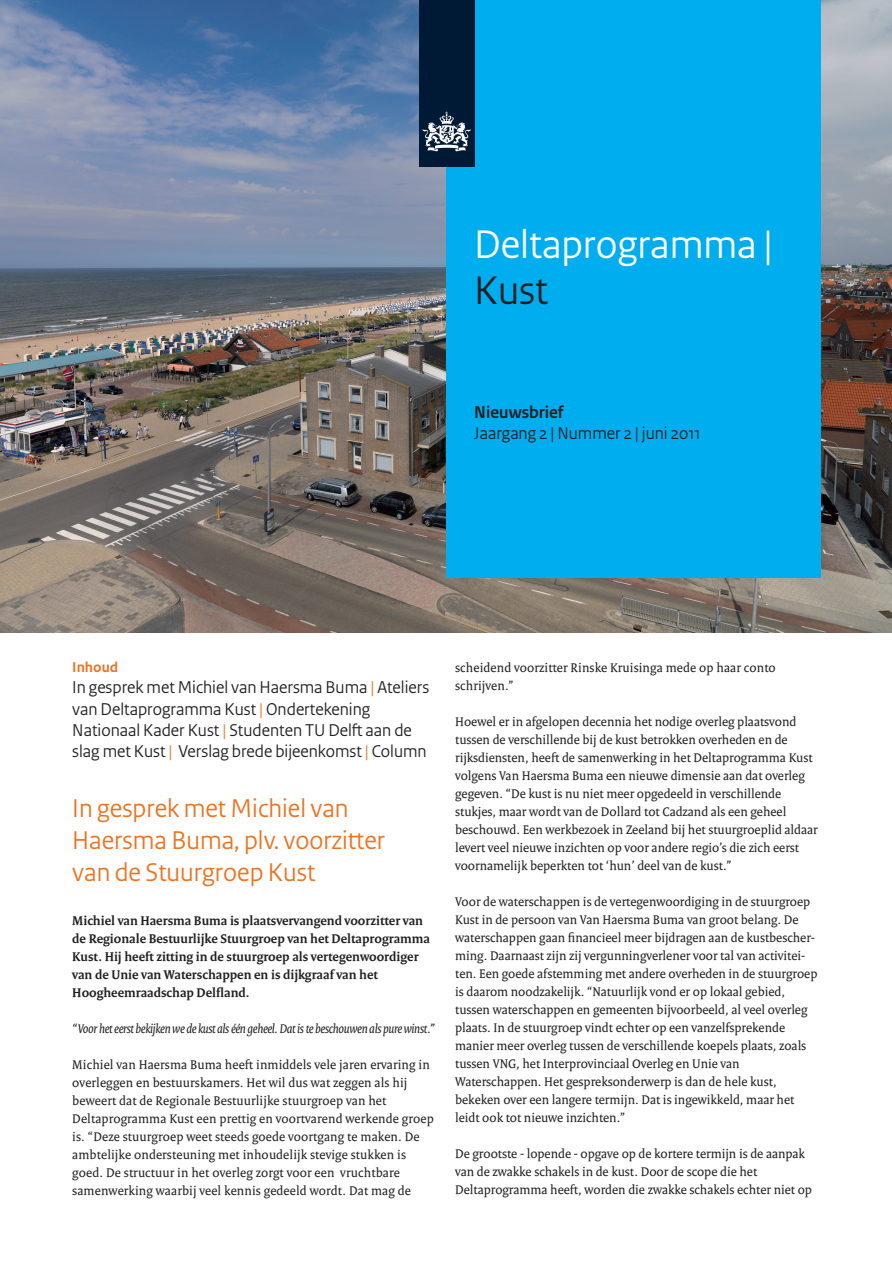
<style>
.page{position:relative;width:892px;height:1264px;background:#fff}
.page>*{position:absolute;margin:0;border:0;box-sizing:border-box;transform-origin:0 0}
.t1{font:42px "Rijksoverheid Sans Heading";color:#fff}
.t2{font:42px "Rijksoverheid Sans Heading";color:#231f20}
.t3{font:27px/32.4px "Rijksoverheid Sans Heading";color:#eb7422}
.t4{font:18px/21px "Rijksoverheid Sans Heading";color:#231f20}
.t5{font:700 18px "Rijksoverheid Sans Heading";color:#231f20}
.t6{font:700 15px "Rijksoverheid Sans Text";color:#eb7422}
.t7{font:13.5px/18px "Rijksoverheid Serif";color:#231f20}
.t8{font:700 13.5px/18px "Rijksoverheid Serif";color:#231f20}
.t9{font:italic 13.5px "Rijksoverheid Serif";letter-spacing:-.02em;color:#231f20}
.s1{color:#eb7422}
</style>
<div class="page">
<img style="left:0;top:0;width:892px;height:633px">
<div style="left:446px;top:0;width:375px;height:577px;background:#00aeef"></div>
<div style="left:419px;top:0;width:55px;height:167px;background:#001935"></div>
<svg style="left:423px;top:112px;width:47px;height:40px"></svg>
<h1 class="t1" style="left:474px;top:220px;width:300px">Deltaprogramma |</h1>
<h1 class="t2" style="left:474px;top:266px;width:75px">Kust</h1>
<h3 class="t5" style="left:474px;top:402px;width:91px">Nieuwsbrief</h3>
<h3 class="t4" style="left:474px;top:423px;width:228px">Jaargang 2 | Nummer 2 | juni 2011</h3>
<p class="t6" style="left:72px;top:659px;width:47px">Inhoud</p>
<h3 class="t4" style="left:72px;top:677px;width:358px">In gesprek met Michiel van Haersma Buma <span class="s1">|</span> Ateliers van Deltaprogramma Kust <span class="s1">|</span> Ondertekening Nationaal Kader Kust <span class="s1">|</span> Studenten TU Delft aan de slag met Kust <span class="s1">|</span> Verslag brede bijeenkomst <span class="s1">|</span> Column</h3>
<h2 class="t3" style="left:72px;top:792px;width:314px">In gesprek met Michiel van<br>Haersma Buma, plv. voorzitter van de Stuurgroep Kust</h2>
<p class="t8" style="left:72px;top:911px;width:359px">Michiel van Haersma Buma is plaatsvervangend voorzitter van de Regionale Bestuurlijke Stuurgroep van het Deltaprogramma Kust. Hij heeft zitting in de stuurgroep als vertegenwoordiger van de Unie van Waterschappen en is dijkgraaf van het Hoogheemraadschap Delfland.</p>
<p class="t9" style="left:72px;top:1020px;width:364px">“Voor het eerst bekijken we de kust als één geheel. Dat is te beschouwen als pure winst.”</p>
<p class="t7" style="left:72px;top:1055px;width:363px">Michiel van Haersma Buma heeft inmiddels vele jaren ervaring in overleggen en bestuurskamers. Het wil dus wat zeggen als hij beweert dat de Regionale Bestuurlijke stuurgroep van het Deltaprogramma Kust een prettig en voortvarend werkende groep is. “Deze stuurgroep weet steeds goede voortgang te maken. De ambtelijke ondersteuning met inhoudelijk stevige stukken is goed. De structuur in het overleg zorgt voor een vruchtbare samenwerking waarbij veel kennis gedeeld wordt. Dat mag de</p>
<p class="t7" style="left:455px;top:659px;width:322px">scheidend voorzitter Rinske Kruisinga mede op haar conto schrijven.”</p>
<p class="t7" style="left:455px;top:713px;width:364px">Hoewel er in afgelopen decennia het nodige overleg plaatsvond tussen de verschillende bij de kust betrokken overheden en de rijksdiensten, heeft de samenwerking in het Deltaprogramma Kust volgens Van Haersma Buma een nieuwe dimensie aan dat overleg gegeven. “De kust is nu niet meer opgedeeld in verschillende stukjes, maar wordt van de Dollard tot Cadzand als een geheel beschouwd. Een werkbezoek in Zeeland bij het stuurgroeplid aldaar levert veel nieuwe inzichten op voor andere regio’s die zich eerst voornamelijk beperkten tot ‘hun’ deel van de kust.”</p>
<p class="t7" style="left:455px;top:893px;width:364px">Voor de waterschappen is de vertegenwoordiging in de stuurgroep Kust in de persoon van Van Haersma Buma van groot belang. De waterschappen gaan financieel meer bijdragen aan de kustbescher&shy;ming. Daarnaast zijn zij vergunningverlener voor tal van activitei&shy;ten. Een goede afstemming met andere overheden in de stuurgroep is daarom noodzakelijk. “Natuurlijk vond er op lokaal gebied, tussen waterschappen en gemeenten bijvoorbeeld, al veel overleg plaats. In de stuurgroep vindt echter op een vanzelfsprekende manier meer overleg tussen de verschillende koepels plaats, zoals tussen VNG, het Interprovinciaal Overleg en Unie van Waterschappen. Het gespreksonderwerp is dan de hele kust, bekeken over een langere termijn. Dat is ingewikkeld, maar het leidt ook tot nieuwe inzichten.”</p>
<p class="t7" style="left:455px;top:1145px;width:358px">De grootste - lopende - opgave op de kortere termijn is de aanpak van de zwakke schakels in de kust. Door de scope die het<br>Deltaprogramma heeft, worden die zwakke schakels echter niet op</p>
</div>
